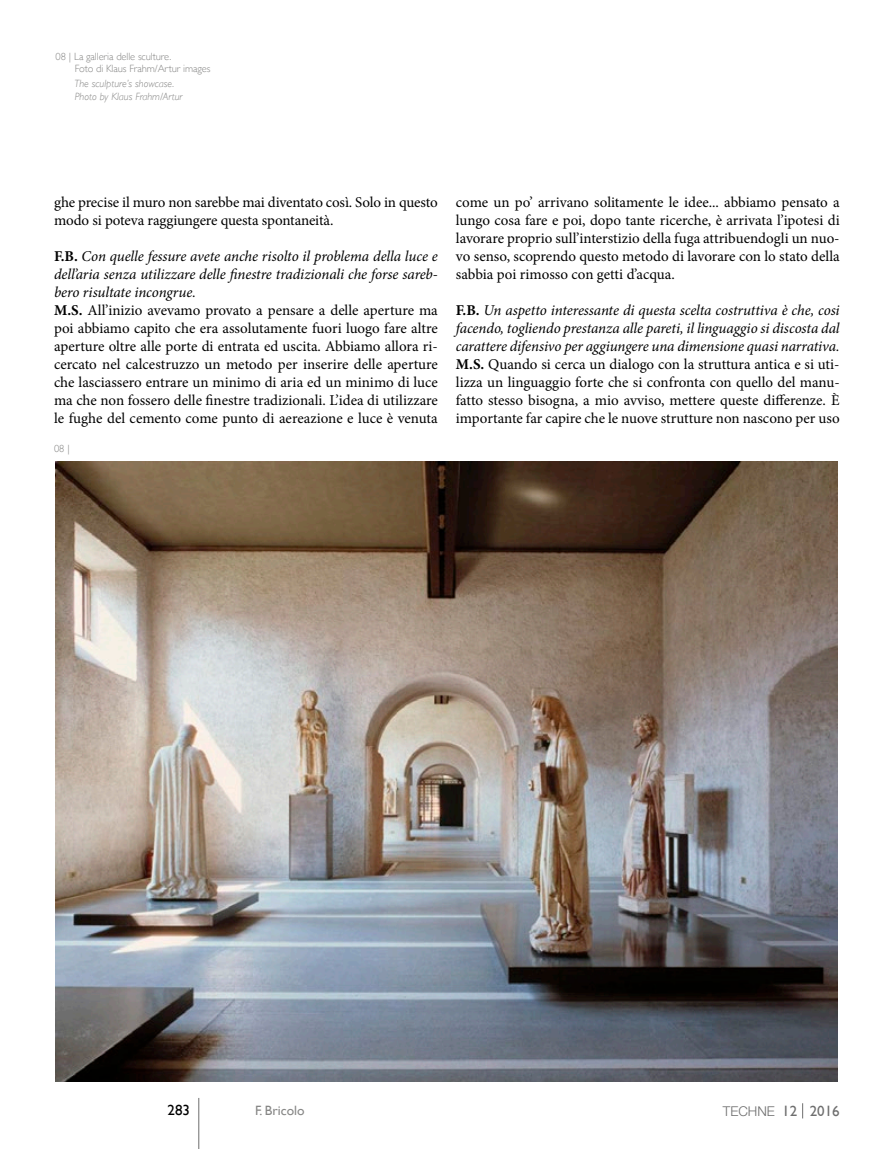
<style>
.page{position:relative;width:893px;height:1149px;background:#fff}
.page>*{position:absolute;margin:0;border:0;box-sizing:border-box;transform-origin:0 0}
.t1{font:15px/18px "Minion Pro";letter-spacing:-.005em;color:#000}
.t2{font:15px "Gill Sans";color:#000}
.t3{font:300 13.5px "Helvetica Neue";color:#6e6e6e}
.t4{font:13.5px "Gill Sans";color:#878786}
.t5{font:300 10.5px/12.8px "Gill Sans";letter-spacing:-.01em;color:#878786}
.t6{font:italic 300 10.5px/12.8px "Gill Sans";color:#878786}
.s1{font-weight:700}
.s2{font-style:italic}
.s3{font-family:"Gill Sans";font-weight:400;font-size:15px}
</style>
<div class="page">
<svg style="left:802px;top:1103px;width:1px;height:15px"></svg>
<hr style="left:198px;top:1097px;width:1px;height:51px;background:#6e6e6e">
<img style="left:55px;top:461px;width:783px;height:619px">
<p class="t5" style="left:75px;top:49px;width:137px;text-indent:-19px">08 | La galleria delle sculture.<br>Foto di Klaus Frahm/Artur images</p>
<p class="t6" style="left:75px;top:77px;width:109px">The sculpture’s showcase.<br>Photo by Klaus Frahm/Artur</p>
<p class="t1" style="left:54px;top:193px;width:385px">ghe precise il muro non sarebbe mai diventato così. Solo in questo modo si poteva raggiungere questa spontaneità.</p>
<p class="t1" style="left:54px;top:247px;width:385px"><span class="s1">F.B.</span> <span class="s2">Con quelle fessure avete anche risolto il problema della luce e dell’aria senza utilizzare delle finestre tradizionali che forse sareb&shy;bero risultate incongrue.<br></span><span class="s1">M.S.</span> All’inizio avevamo provato a pensare a delle aperture ma poi abbiamo capito che era assolutamente fuori luogo fare altre aperture oltre alle porte di entrata ed uscita. Abbiamo allora ri&shy;cercato nel calcestruzzo un metodo per inserire delle aperture che lasciassero entrare un minimo di aria ed un minimo di luce ma che non fossero delle finestre tradizionali. L’idea di utilizzare le fughe del cemento come punto di aereazione e luce è venuta</p>
<p class="t5" style="left:54px;top:442px;width:17px">08 |</p>
<p class="t1" style="left:456px;top:193px;width:385px;text-align:justify">come un po’ arrivano solitamente le idee... abbiamo pensato a lungo cosa fare e poi, dopo tante ricerche, è arrivata l’ipotesi di lavorare proprio sull’interstizio della fuga attribuendogli un nuo&shy;vo senso, scoprendo questo metodo di lavorare con lo stato della sabbia poi rimosso con getti d’acqua.</p>
<p class="t1" style="left:456px;top:301px;width:385px;text-align:justify"><span class="s1">F.B.</span> <span class="s2">Un aspetto interessante di questa scelta costruttiva è che, cosi facendo, togliendo prestanza alle pareti, il linguaggio si discosta dal carattere difensivo per aggiungere una dimensione quasi narrativa.<br></span><span class="s1">M.S.</span> Quando si cerca un dialogo con la struttura antica e si uti&shy;lizza un linguaggio forte che si confronta con quello del manu&shy;fatto stesso bisogna, a mio avviso, mettere queste differenze. È importante far capire che le nuove strutture non nascono per uso</p>
<p class="t2" style="left:168px;top:1100px;width:24px">283</p>
<p class="t4" style="left:255px;top:1102px;width:51px">F. Bricolo</p>
<p class="t3" style="left:723px;top:1102px;width:118px">TECHNE <span class="s3">12 2016</span></p>
</div>
